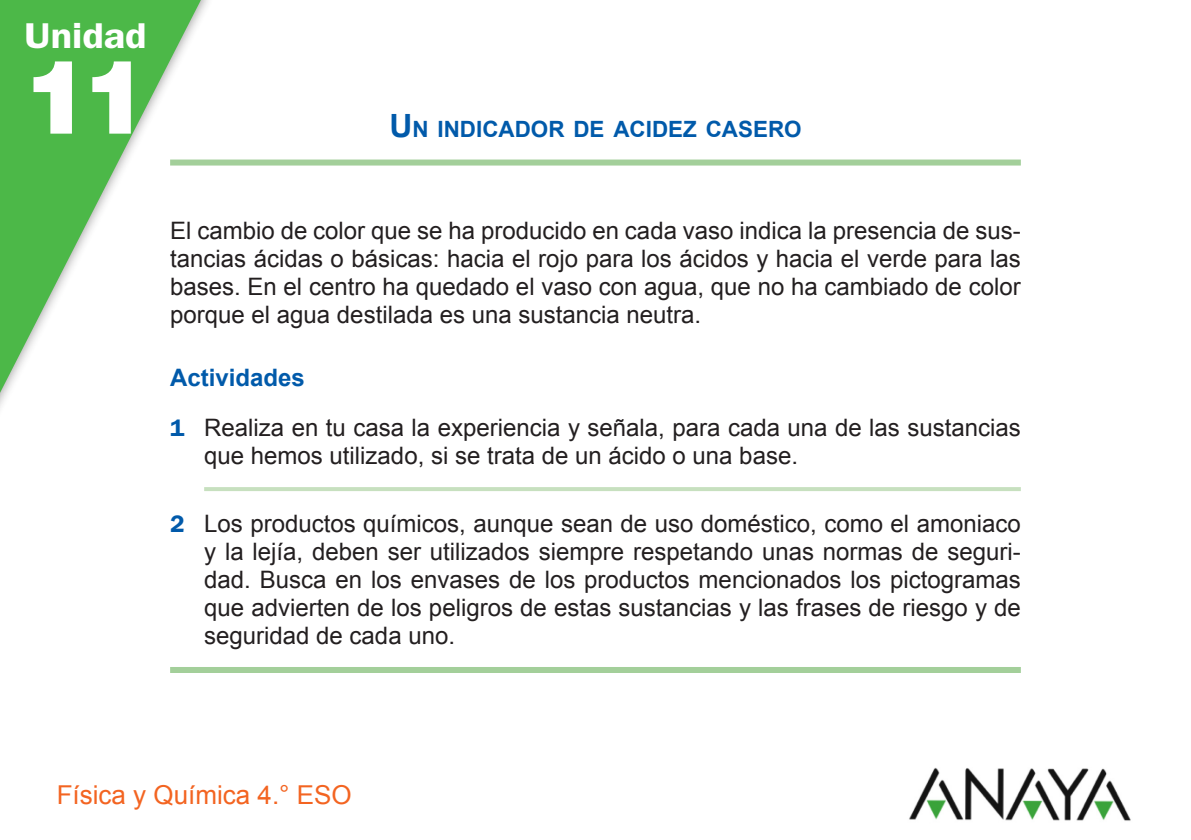
<style>
.page{position:relative;width:1191px;height:840px;background:#fff}
.page>*{position:absolute;margin:0;border:0;box-sizing:border-box;transform-origin:0 0}
.t1{font:900 103.6px "Helvetica Neue LT Std";color:#fff}
.t2{font:600 36px "ITC Franklin Gothic Std";color:#fff;scale:1.1 1}
.Pie_asignatura{font:26px "Arial";color:#f36421}
.Ultima_actividad{font:24px/28px "Arial";color:#231f20;text-align:justify}
.Texto_sin_filete{font:24px/28px "Arial";color:#231f20;text-align:justify}
.Actividades_numerada{font:24px/28px "Arial";color:#231f20}
.Subtítulo{font:700 24px "Arial";color:#015aaa}
.Titulo_general{font:700 22.4px "Arial";color:#015aaa}
.s1{font-size:32px}
.s2{font-family:"ITC Franklin Gothic Std";font-weight:600;color:#015aaa}
</style>
<div class="page">
<img style="left:909px;top:767px;width:222px;height:54px">
<svg style="left:0;top:0;width:204px;height:408px"></svg>
<div style="left:170px;top:159px;width:850px;height:6px;background:#a3cf9a"></div>
<hr style="left:204px;top:487px;width:816px;height:4px;background:#c7e0bf">
<div style="left:170px;top:666px;width:850px;height:6px;background:#a3cf9a"></div>
<p class="t2" style="left:25px;top:14px;width:112px">Unidad</p>
<p class="t1" style="left:21px;top:35px;width:130px">11</p>
<p class="Titulo_general" style="left:389px;top:116px;width:414px"><span class="s1">U</span>N INDICADOR DE ACIDEZ CASERO</p>
<p class="Texto_sin_filete" style="left:170px;top:216px;width:852px">El cambio de color que se ha producido en cada vaso indica la presencia de sus&shy;tancias ácidas o básicas: hacia el rojo para los ácidos y hacia el verde para las bases. En el centro ha quedado el vaso con agua, que no ha cambiado de color porque el agua destilada es una sustancia neutra.</p>
<p class="Subtítulo" style="left:170px;top:363px;width:136px">Actividades</p>
<p class="Actividades_numerada" style="left:204px;top:413px;width:818px;text-indent:-34px"><span class="s2">1</span> Realiza en tu casa la experiencia y señala, para cada una de las sustancias que hemos utilizado, si se trata de un ácido o una base.</p>
<p class="Ultima_actividad" style="left:204px;top:509px;width:818px;text-indent:-34px"><span class="s2">2</span> Los productos químicos, aunque sean de uso doméstico, como el amoniaco y la lejía, deben ser utilizados siempre respetando unas normas de seguri&shy;dad. Busca en los envases de los productos mencionados los pictogramas que advierten de los peligros de estas sustancias y las frases de riesgo y de seguridad de cada uno.</p>
<p class="Pie_asignatura" style="left:57px;top:779px;width:297px">Física y Química 4.° ESO</p>
</div>
